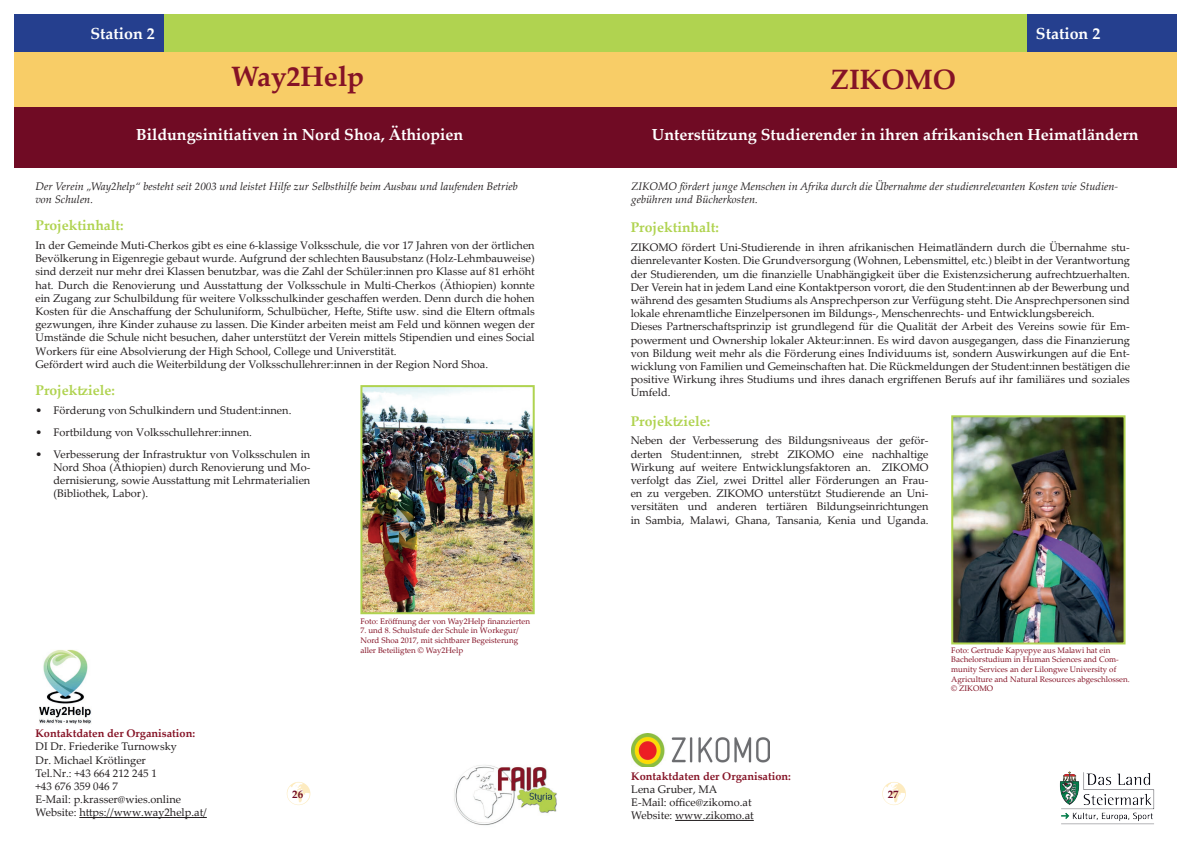
<style>
.page{position:relative;width:1191px;height:842px;background:#fff}
.page>*{position:absolute;margin:0;border:0;box-sizing:border-box;transform-origin:0 0}
.t1{font:700 28px "Palatino Linotype";color:#851326}
.t2{font:700 16px "Palatino Linotype";color:#fff}
.t3{font:700 14px "Palatino Linotype";color:#b0d350}
.t4{font:11px/13.2px "Palatino Linotype";color:#231f20}
.t5{font:italic 11px/13.2px "Palatino Linotype";color:#231f20}
.t6{font:700 11px "Palatino Linotype";color:#851326}
.t7{font:700 11px "Palatino Linotype";color:#700b24}
.t8{font:8px/9.6px "Palatino Linotype";color:#851326;text-align:justify}
</style>
<div class="page">
<div style="left:14px;top:14px;width:1162px;height:38px;background:#b0d350"></div>
<div style="left:14px;top:52px;width:1162px;height:56px;background:#f8cd67"></div>
<div style="left:14px;top:108px;width:1162px;height:60px;background:#700b24"></div>
<img style="left:454px;top:765px;width:103px;height:61px">
<img style="left:1059px;top:771px;width:96px;height:54px">
<svg style="left:882px;top:782px;width:24px;height:23px"></svg>
<svg style="left:287px;top:782px;width:23px;height:23px"></svg>
<div style="left:14px;top:14px;width:150px;height:38px;background:#253f8e"></div>
<div style="left:1027px;top:14px;width:149px;height:38px;background:#253f8e"></div>
<img style="left:363px;top:388px;width:169px;height:223px">
<div style="left:360px;top:385px;width:175px;height:229px;border:2px solid #b0d350"></div>
<img style="left:39px;top:649px;width:52px;height:75px">
<hr style="left:79px;top:817px;width:128px;height:1px;background:#231f20">
<img style="left:954px;top:418px;width:168px;height:223px">
<div style="left:951px;top:415px;width:174px;height:229px;border:2px solid #b0d350"></div>
<img style="left:632px;top:733px;width:137px;height:33px">
<hr style="left:675px;top:820px;width:79px;height:1px;background:#231f20">
<h2 class="t2" style="left:90px;top:22px;width:66px">Station 2</h2>
<h1 class="t1" style="left:231px;top:57px;width:135px">Way2Help</h1>
<h2 class="t2" style="left:136px;top:123px;width:329px">Bildungsinitiativen in Nord Shoa, Äthiopien</h2>
<p class="t5" style="left:35px;top:179px;width:484px">Der Verein „Way2help“ besteht seit 2003 und leistet Hilfe zur Selbsthilfe beim Ausbau und laufenden Betrieb von Schulen.</p>
<p class="t3" style="left:35px;top:215px;width:90px">Projektinhalt:</p>
<p class="t4" style="left:35px;top:238px;width:501px">In der Gemeinde Muti-Cherkos gibt es eine 6-klassige Volksschule, die vor 17 Jahren von der örtlichen Bevölkerung in Eigenregie gebaut wurde. Aufgrund der schlechten Bausubstanz (Holz-Lehmbauweise) sind derzeit nur mehr drei Klassen benutzbar, was die Zahl der Schüler:innen pro Klasse auf 81 erhöht hat. Durch die Renovierung und Ausstattung der Volksschule in Multi-Cherkos (Äthiopien) konnte ein Zugang zur Schulbildung für weitere Volksschulkinder geschaffen werden. Denn durch die hohen Kosten für die Anschaffung der Schuluniform, Schulbücher, Hefte, Stifte usw. sind die Eltern oftmals gezwungen, ihre Kinder zuhause zu lassen. Die Kinder arbeiten meist am Feld und können wegen der Umstände die Schule nicht besuchen, daher unterstützt der Verein mittels Stipendien und eines Social Workers für eine Absolvierung der High School, College und Universtität.<br>Gefördert wird auch die Weiterbildung der Volksschullehrer:innen in der Region Nord Shoa.</p>
<p class="t3" style="left:35px;top:381px;width:81px">Projektziele:</p>
<p class="t4" style="left:35px;top:403px;width:257px">• Förderung von Schulkindern und Student:innen.</p>
<p class="t4" style="left:35px;top:425px;width:218px">• Fortbildung von Volksschullehrer:innen.</p>
<p class="t4" style="left:53px;top:447px;width:258px;text-align:justify;text-indent:-18px">• Verbesserung der Infrastruktur von Volksschulen in Nord Shoa (Äthiopien) durch Renovierung und Mo&shy;dernisierung, sowie Ausstattung mit Lehrmaterialien (Bibliothek, Labor).</p>
<p class="t8" style="left:360px;top:616px;width:171px">Foto: Eröffnung der von Way2Help finanzierten</p>
<p class="t8" style="left:360px;top:626px;width:160px">7. und 8. Schulstufe der Schule in Workegur/ Nord Shoa 2017, mit sichtbarer Begeisterung aller Beteiligten © Way2Help</p>
<h2 class="t2" style="left:1036px;top:22px;width:66px">Station 2</h2>
<h1 class="t1" style="left:830px;top:59px;width:127px">ZIKOMO</h1>
<h2 class="t2" style="left:652px;top:123px;width:488px">Unterstützung Studierender in ihren afrikanischen Heimatländern</h2>
<p class="t5" style="left:631px;top:179px;width:488px">ZIKOMO fördert junge Menschen in Afrika durch die Übernahme der studienrelevanten Kosten wie Studien&shy;gebühren und Bücherkosten.</p>
<p class="t3" style="left:630px;top:218px;width:90px">Projektinhalt:</p>
<p class="t4" style="left:630px;top:240px;width:501px">ZIKOMO fördert Uni-Studierende in ihren afrikanischen Heimatländern durch die Übernahme stu&shy;dienrelevanter Kosten. Die Grundversorgung (Wohnen, Lebensmittel, etc.) bleibt in der Verantwortung der Studierenden, um die finanzielle Unabhängigkeit über die Existenzsicherung aufrechtzuerhalten.<br>Der Verein hat in jedem Land eine Kontaktperson vorort, die den Student:innen ab der Bewerbung und während des gesamten Studiums als Ansprechperson zur Verfügung steht. Die Ansprechpersonen sind lokale ehrenamtliche Einzelpersonen im Bildungs-, Menschenrechts- und Entwicklungsbereich.<br>Dieses Partnerschaftsprinzip ist grundlegend für die Qualität der Arbeit des Vereins sowie für Em&shy;powerment und Ownership lokaler Akteur:innen. Es wird davon ausgegangen, dass die Finanzierung von Bildung weit mehr als die Förderung eines Individuums ist, sondern Auswirkungen auf die Ent&shy;wicklung von Familien und Gemeinschaften hat. Die Rückmeldungen der Student:innen bestätigen die positive Wirkung ihres Studiums und ihres danach ergriffenen Berufs auf ihr familiäres und soziales Umfeld.</p>
<p class="t3" style="left:630px;top:411px;width:81px">Projektziele:</p>
<p class="t4" style="left:630px;top:434px;width:299px;text-align:justify">Neben der Verbesserung des Bildungsniveaus der geför&shy;derten Student:innen, strebt ZIKOMO eine nachhaltige Wirkung auf weitere Entwicklungsfaktoren an. ZIKOMO verfolgt das Ziel, zwei Drittel aller Förderungen an Frau&shy;en zu vergeben. ZIKOMO unterstützt Studierende an Uni&shy;versitäten und anderen tertiären Bildungseinrichtungen in Sambia, Malawi, Ghana, Tansania, Kenia und Uganda.</p>
<p class="t8" style="left:951px;top:645px;width:180px;text-align:left">Foto: Gertrude Kapyepye aus Malawi hat ein Bachelorstudium in Human Sciences and Com&shy;munity Services an der Lilongwe University of Agriculture and Natural Resources abgeschlossen. © ZIKOMO</p>
<p class="t6" style="left:35px;top:726px;width:161px">Kontaktdaten der Organisation:</p>
<p class="t4" style="left:35px;top:740px;width:173px">DI Dr. Friederike Turnowsky<br>Dr. Michael Krötlinger<br>Tel.Nr.: +43 664 212 245 1<br>+43 676 359 046 7<br>E-Mail: p.krasser@wies.online<br>Website: https://www.way2help.at/</p>
<p class="t6" style="left:631px;top:768px;width:161px">Kontaktdaten der Organisation:</p>
<p class="t4" style="left:631px;top:782px;width:124px">Lena Gruber, MA<br>E-Mail: office@zikomo.at<br>Website: www.zikomo.at</p>
<p class="t7" style="left:292px;top:786px;width:12px">26</p>
<p class="t7" style="left:887px;top:786px;width:12px">27</p>
</div>
